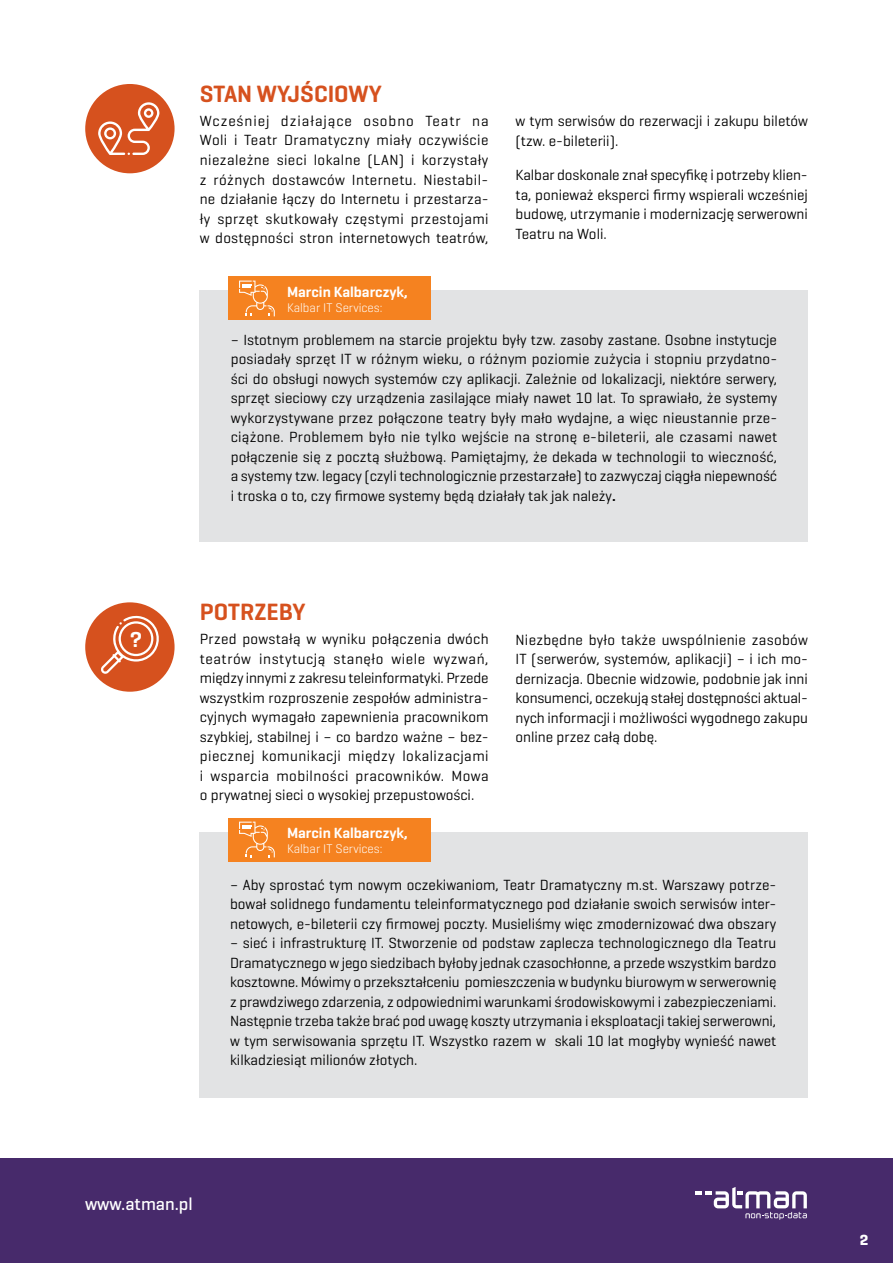
<style>
.page{position:relative;width:893px;height:1263px;background:#fff}
.page>*{position:absolute;margin:0;border:0;box-sizing:border-box;transform-origin:0 0}
.t1{font:600 24px "Geogrotesque";color:#d6511e}
.t2{font:600 22.05px "Geogrotesque";color:#fff}
.t3{font:500 18px "Geogrotesque";color:#fff}
.t4{font:15px/19.5px "Geogrotesque";color:#000;text-align:justify}
.t5{font:600 15px "Geogrotesque";color:#fff}
.t6{font:700 15px "Geogrotesque";color:#fff}
.t7{font:300 12.75px "Geogrotesque";color:#fff}
.s1{font-weight:600}
</style>
<div class="page">
<div style="left:0;top:1159px;width:893px;height:104px;background:#472a6b"></div>
<div style="left:199px;top:832px;width:608px;height:266px;background:#e2e3e4"></div>
<div style="left:228px;top:817px;width:203px;height:44px;background:#f58220"></div>
<div style="left:200px;top:290px;width:608px;height:251px;background:#e2e3e4"></div>
<div style="left:228px;top:277px;width:203px;height:43px;background:#f58220"></div>
<div style="left:87px;top:85px;width:86px;height:87px;background:#d6511e;border-radius:50%"></div>
<div style="left:85px;top:84px;width:90px;height:89px;border:3px solid #d6511e;border-radius:50%"></div>
<svg style="left:98px;top:102px;width:61px;height:53px"></svg>
<div style="left:87px;top:604px;width:86px;height:86px;background:#d6511e;border-radius:50%"></div>
<div style="left:85px;top:602px;width:90px;height:90px;border:3px solid #d6511e;border-radius:50%"></div>
<svg style="left:101px;top:615px;width:60px;height:59px"></svg>
<svg style="left:239px;top:822px;width:36px;height:35px"></svg>
<svg style="left:239px;top:281px;width:36px;height:35px"></svg>
<svg style="left:695px;top:1187px;width:112px;height:33px"></svg>
<h2 class="t2" style="left:130px;top:625px;width:14px">?</h2>
<h1 class="t1" style="left:200px;top:79px;width:183px">STAN WYJŚCIOWY</h1>
<p class="t4" style="left:200px;top:111px;width:290px">Wcześniej działające osobno Teatr na Woli i Teatr Dramatyczny miały oczywiście niezależne sieci lokalne (LAN) i korzystały z różnych dostawców Internetu. Niestabil&shy;ne działanie łączy do Internetu i przestarza&shy;ły sprzęt skutkowały częstymi przestojami w dostępności stron internetowych teatrów,</p>
<p class="t5" style="left:287px;top:282px;width:122px">Marcin Kalbarczyk,</p>
<p class="t7" style="left:287px;top:299px;width:97px">Kalbar IT Services:</p>
<p class="t4" style="left:515px;top:111px;width:294px">w tym serwisów do rezerwacji i zakupu biletów (tzw. e-bileterii).</p>
<p class="t4" style="left:515px;top:165px;width:294px">Kalbar doskonale znał specyfikę i potrzeby klien&shy;ta, ponieważ eksperci firmy wspierali wcześniej budowę, utrzymanie i modernizację serwerowni Teatru na Woli.</p>
<p class="t4" style="left:231px;top:329px;width:548px">– Istotnym problemem na starcie projektu były tzw. zasoby zastane. Osobne instytucje posiadały sprzęt IT w różnym wieku, o różnym poziomie zużycia i stopniu przydatno&shy;ści do obsługi nowych systemów czy aplikacji. Zależnie od lokalizacji, niektóre serwery, sprzęt sieciowy czy urządzenia zasilające miały nawet 10 lat. To sprawiało, że systemy wykorzystywane przez połączone teatry były mało wydajne, a więc nieustannie prze&shy;ciążone. Problemem było nie tylko wejście na stronę e-bileterii, ale czasami nawet połączenie się z pocztą służbową. Pamiętajmy, że dekada w technologii to wieczność, a systemy tzw. legacy (czyli technologicznie przestarzałe) to zazwyczaj ciągła niepewność i troska o to, czy firmowe systemy będą działały tak jak należy<span class="s1">.</span></p>
<h1 class="t1" style="left:200px;top:597px;width:107px">POTRZEBY</h1>
<p class="t4" style="left:200px;top:629px;width:290px">Przed powstałą w wyniku połączenia dwóch teatrów instytucją stanęło wiele wyzwań, między innymi z zakresu teleinformatyki. Przede wszystkim rozproszenie zespołów administra&shy;cyjnych wymagało zapewnienia pracownikom szybkiej, stabilnej i – co bardzo ważne – bez&shy;piecznej komunikacji między lokalizacjami i wsparcia mobilności pracowników. Mowa o prywatnej sieci o wysokiej przepustowości.</p>
<p class="t4" style="left:515px;top:629px;width:294px">Niezbędne było także uwspólnienie zasobów IT (serwerów, systemów, aplikacji) – i ich mo&shy;dernizacja. Obecnie widzowie, podobnie jak inni konsumenci, oczekują stałej dostępności aktual&shy;nych informacji i możliwości wygodnego zakupu online przez całą dobę.</p>
<p class="t5" style="left:287px;top:823px;width:122px">Marcin Kalbarczyk,</p>
<p class="t7" style="left:287px;top:840px;width:97px">Kalbar IT Services:</p>
<p class="t4" style="left:230px;top:874px;width:548px">– Aby sprostać tym nowym oczekiwaniom, Teatr Dramatyczny m.st. Warszawy potrze&shy;bował solidnego fundamentu teleinformatycznego pod działanie swoich serwisów inter&shy;netowych, e-bileterii czy firmowej poczty. Musieliśmy więc zmodernizować dwa obszary</p>
<p class="t4" style="left:230px;top:933px;width:548px">– sieć i infrastrukturę IT. Stworzenie od podstaw zaplecza technologicznego dla Teatru Dramatycznego w jego siedzibach byłoby jednak czasochłonne, a przede wszystkim bardzo kosztowne. Mówimy o przekształceniu pomieszczenia w budynku biurowym w serwerownię z prawdziwego zdarzenia, z odpowiednimi warunkami środowiskowymi i zabezpieczeniami.<br>Następnie trzeba także brać pod uwagę koszty utrzymania i eksploatacji takiej serwerowni, w tym serwisowania sprzętu IT. Wszystko razem w skali 10 lat mogłyby wynieść nawet kilkadziesiąt milionów złotych.</p>
<p class="t3" style="left:85px;top:1193px;width:109px">www.atman.pl</p>
<p class="t6" style="left:860px;top:1230px;width:10px">2</p>
</div>
